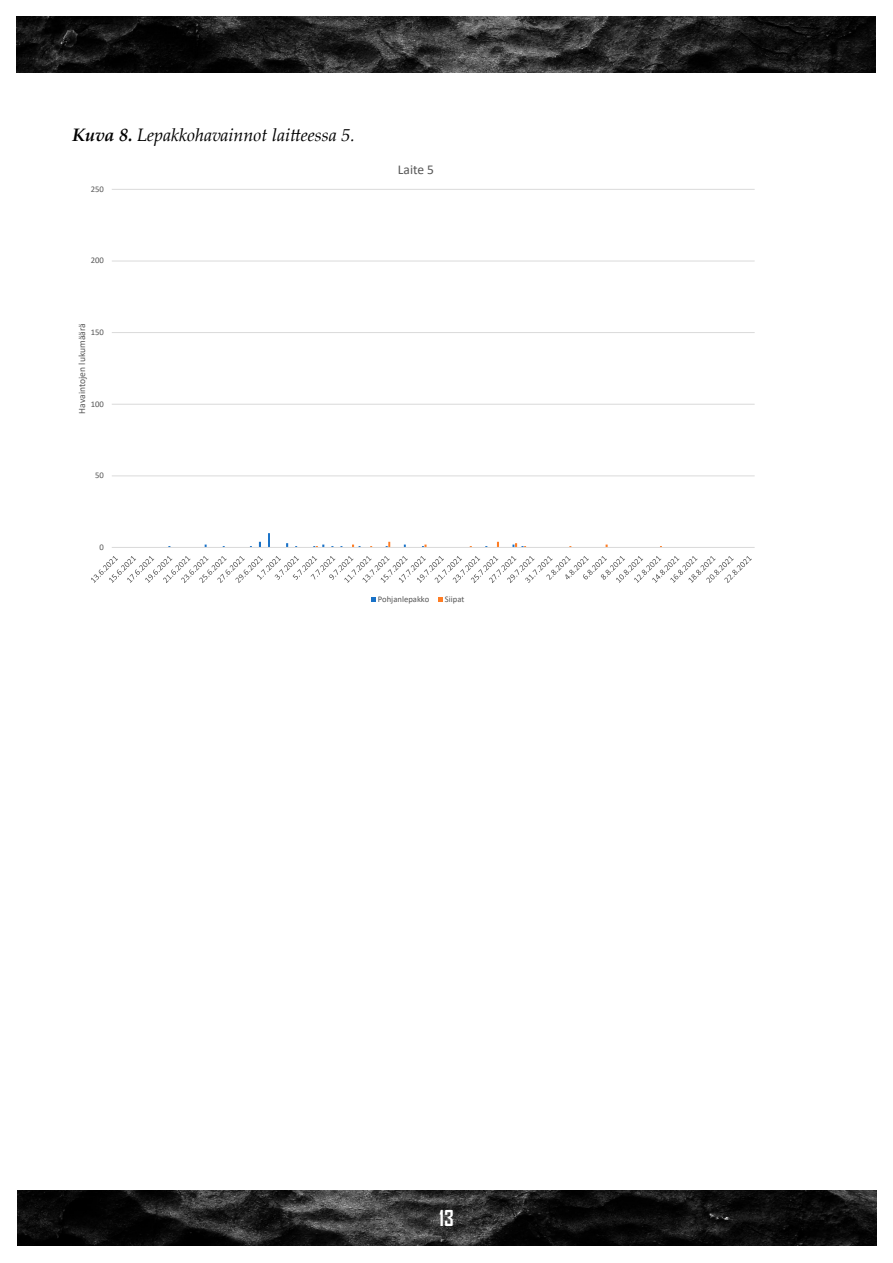
<style>
.page{position:relative;width:893px;height:1263px;background:#fff}
.page>*{position:absolute;margin:0;border:0;box-sizing:border-box;transform-origin:0 0}
.t1{font:700 21px "Agency FB";color:#fff}
.Perusteksti{font:italic 18px "Palatino Linotype";color:#000}
.t2{font:13.5px "Calibri";color:#575757}
.t3{font:9.6px "Calibri";letter-spacing:.005em;color:#575757}
.t4{font:8.7px "Calibri";color:#575757}
.s1{font-weight:700}
</style>
<div class="page">
<img style="left:17px;top:17px;width:859px;height:55px">
<img style="left:17px;top:1191px;width:859px;height:55px">
<svg style="left:91px;top:189px;width:664px;height:413px"></svg>
<p class="Perusteksti" style="left:72px;top:122px;width:284px"><span class="s1">Kuva 8.</span> Lepakkohavainnot laitteessa 5.</p>
<p class="t4" style="left:91px;top:183px;width:15px">250</p>
<p class="t2" style="left:398px;top:160px;width:38px">Laite 5</p>
<p class="t4" style="left:91px;top:254px;width:15px">200</p>
<p class="t3" style="left:75px;top:414px;width:92px;rotate:-90deg">Havaintojen lukumäärä</p>
<p class="t4" style="left:91px;top:326px;width:15px">150</p>
<p class="t4" style="left:91px;top:398px;width:15px">100</p>
<p class="t4" style="left:95px;top:469px;width:10px">50</p>
<p class="t4" style="left:99px;top:541px;width:6px">0</p>
<p class="t4" style="left:378px;top:593px;width:53px">Pohjanlepakko</p>
<p class="t4" style="left:445px;top:593px;width:21px">Siipat</p>
<p class="t1" style="left:439px;top:1205px;width:16px">13</p>
</div>
